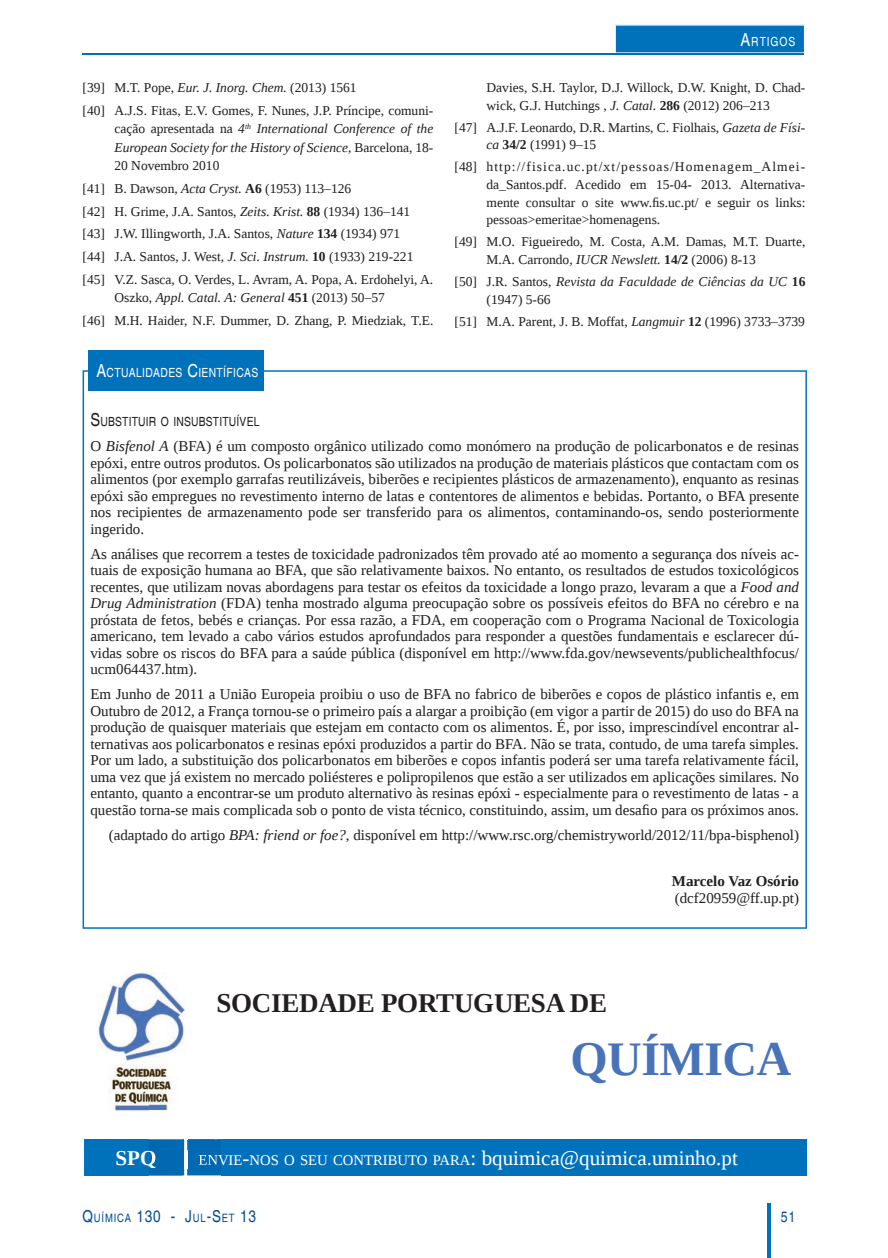
<style>
.page{position:relative;width:888px;height:1258px;background:#fff}
.page>*{position:absolute;margin:0;border:0;box-sizing:border-box;transform-origin:0 0}
.t1{font:700 48px "Liberation Serif";letter-spacing:-.01em;color:#4973b9}
.t2{font:700 27px "Liberation Serif";letter-spacing:-.01em;color:#231f20}
.t3{font:700 21px "Liberation Serif";color:#fff}
.t4{font:condensed 16.5px "Helvetica";color:#014c98}
.t5{font:15px/16.5px "Liberation Serif";color:#231f20;text-align:justify}
.t6{font:700 15px "Liberation Serif";color:#231f20}
.t7{font:condensed 15px "Helvetica";color:#014c98}
.t8{font:14.7px "Liberation Serif";color:#fff}
.t9{font:13.5px/22.8px "Liberation Serif";color:#231f20}
.t10{font:italic 13.5px/18.5px "Liberation Serif";color:#231f20;text-align:justify}
.t11{font:condensed 12.6px "Helvetica";letter-spacing:.03em;color:#fff}
.t12{font:condensed 12.6px "Helvetica";letter-spacing:.015em;color:#231f20}
.s1{font-style:italic}
.s2{font-style:normal}
.s3{font-weight:700}
.s4{font-size:18px}
.s5{font-weight:700;font-style:normal}
.s6{font-size:21px}
.s7{font-size:11.55px}
</style>
<div class="page">
<hr style="left:768px;top:1203px;width:3px;height:55px;background:#0072bc">
<svg style="left:615px;top:24px;width:190px;height:29px;background:#157dc1"></svg>
<hr style="left:83px;top:53px;width:721px;height:2px;background:#0072bc">
<svg style="left:83px;top:370px;width:724px;height:559px"></svg>
<div style="left:88px;top:350px;width:175px;height:41px;background:#0072bc"></div>
<img style="left:221px;top:1175px;width:30px;height:1px">
<img style="left:98px;top:973px;width:87px;height:138px">
<div style="left:84px;top:1139px;width:723px;height:36px;background:#0072bc"></div>
<img style="left:149px;top:1139px;width:72px;height:37px">
<img style="left:149px;top:1104px;width:36px;height:7px">
<img style="left:183px;top:1175px;width:38px;height:1px">
<img style="left:149px;top:1151px;width:44px;height:17px">
<img style="left:199px;top:1155px;width:22px;height:10px">
<img style="left:184px;top:1139px;width:3px;height:36px">
<img style="left:184px;top:1151px;width:3px;height:17px">
<p class="t9" style="left:83px;top:76px;width:352px">[39] M.T. Pope, <span class="s1">Eur. J. Inorg. Chem.</span> (2013) 1561<br>[40] A.J.S. Fitas, E.V. Gomes, F. Nunes, J.P. Príncipe, comuni-</p>
<p class="t10" style="left:114px;top:119px;width:320px"><span class="s2">cação apresentada na</span> 4<sup>th</sup> International Conference of the European Society for the History of Science<span class="s2">, Barcelona, 18- 20 Novembro 2010</span></p>
<p class="t9" style="left:83px;top:177px;width:352px">[41] B. Dawson, <span class="s1">Acta Cryst.</span> <span class="s3">A6</span> (1953) 113–126<br>[42] H. Grime, J.A. Santos, <span class="s1">Zeits. Krist.</span> <span class="s3">88</span> (1934) 136–141 [43] J.W. Illingworth, J.A. Santos, <span class="s1">Nature</span> <span class="s3">134</span> (1934) 971<br>[44] J.A. Santos, J. West, <span class="s1">J. Sci. Instrum.</span> <span class="s3">10</span> (1933) 219-221 [45] V.Z. Sasca, O. Verdes, L. Avram, A. Popa, A. Erdohelyi, A.</p>
<p class="t9" style="left:83px;top:286px;width:352px;text-indent:32px">Oszko, <span class="s1">Appl. Catal. A: General</span> <span class="s3">451</span> (2013) 50–57<br>[46] M.H. Haider, N.F. Dummer, D. Zhang, P. Miedziak, T.E.</p>
<p class="t11" style="left:96px;top:365px;width:164px"><span class="s4">A</span>CTUALIDADES <span class="s4">C</span>IENTÍFICAS</p>
<p class="t11" style="left:741px;top:34px;width:56px"><span class="s4">A</span>RTIGOS</p>
<p class="t9" style="left:486px;top:79px;width:320px;line-height:17.7px">Davies, S.H. Taylor, D.J. Willock, D.W. Knight, D. Chad&shy;wick, G.J. Hutchings , <span class="s1">J. Catal.</span> <span class="s3">286</span> (2012) 206–213</p>
<p class="t9" style="left:486px;top:118px;width:320px;line-height:17.7px;text-indent:-32px">[47] A.J.F. Leonardo, D.R. Martins, C. Fiolhais, <span class="s1">Gazeta de Físi&shy;ca</span> <span class="s3">34/2</span> (1991) 9–15</p>
<p class="t9" style="left:486px;top:158px;width:320px;line-height:17.7px;text-align:justify;text-indent:-32px">[48] http://fisica.uc.pt/xt/pessoas/Homenagem_Almei&shy;da_Santos.pdf. Acedido em 15-04- 2013. Alternativa&shy;mente consultar o site www.fis.uc.pt/ e seguir os links: pessoas&gt;emeritae&gt;homenagens.</p>
<p class="t9" style="left:486px;top:233px;width:320px;line-height:17.7px;text-indent:-32px">[49] M.O. Figueiredo, M. Costa, A.M. Damas, M.T. Duarte,<br>M.A. Carrondo, <span class="s1">IUCR Newslett.</span> <span class="s3">14/2</span> (2006) 8-13</p>
<p class="t10" style="left:486px;top:273px;width:320px;line-height:17.7px;text-indent:-32px"><span class="s2">[50] J.R. Santos,</span> Revista da Faculdade de Ciências da UC <span class="s5">16 </span><span class="s2">(1947) 5-66</span></p>
<p class="t9" style="left:455px;top:310px;width:352px">[51] M.A. Parent, J. B. Moffat, <span class="s1">Langmuir</span> <span class="s3">12</span> (1996) 3733–3739</p>
<p class="t12" style="left:90px;top:415px;width:171px"><span class="s4">S</span>UBSTITUIR O INSUBSTITUÍVEL</p>
<p class="t5" style="left:90px;top:438px;width:710px">O <span class="s1">Bisfenol A</span> (BFA) é um composto orgânico utilizado como monómero na produção de policarbonatos e de resinas epóxi, entre outros produtos. Os policarbonatos são utilizados na produção de materiais plásticos que contactam com os alimentos (por exemplo garrafas reutilizáveis, biberões e recipientes plásticos de armazenamento), enquanto as resinas epóxi são empregues no revestimento interno de latas e contentores de alimentos e bebidas. Portanto, o BFA presente nos recipientes de armazenamento pode ser transferido para os alimentos, contaminando-os, sendo posteriormente ingerido.</p>
<p class="t5" style="left:90px;top:546px;width:710px">As análises que recorrem a testes de toxicidade padronizados têm provado até ao momento a segurança dos níveis ac&shy;tuais de exposição humana ao BFA, que são relativamente baixos. No entanto, os resultados de estudos toxicológicos recentes, que utilizam novas abordagens para testar os efeitos da toxicidade a longo prazo, levaram a que a <span class="s1">Food and Drug Administration</span> (FDA) tenha mostrado alguma preocupação sobre os possíveis efeitos do BFA no cérebro e na próstata de fetos, bebés e crianças. Por essa razão, a FDA, em cooperação com o Programa Nacional de Toxicologia americano, tem levado a cabo vários estudos aprofundados para responder a questões fundamentais e esclarecer dú&shy;vidas sobre os riscos do BFA para a saúde pública (disponível em http://www.fda.gov/newsevents/publichealthfocus/ ucm064437.htm).</p>
<p class="t5" style="left:90px;top:686px;width:710px">Em Junho de 2011 a União Europeia proibiu o uso de BFA no fabrico de biberões e copos de plástico infantis e, em Outubro de 2012, a França tornou-se o primeiro país a alargar a proibição (em vigor a partir de 2015) do uso do BFA na produção de quaisquer materiais que estejam em contacto com os alimentos. É, por isso, imprescindível encontrar al&shy;ternativas aos policarbonatos e resinas epóxi produzidos a partir do BFA. Não se trata, contudo, de uma tarefa simples.<br>Por um lado, a substituição dos policarbonatos em biberões e copos infantis poderá ser uma tarefa relativamente fácil, uma vez que já existem no mercado poliésteres e polipropilenos que estão a ser utilizados em aplicações similares. No entanto, quanto a encontrar-se um produto alternativo às resinas epóxi - especialmente para o revestimento de latas - a questão torna-se mais complicada sob o ponto de vista técnico, constituindo, assim, um desafio para os próximos anos.</p>
<p class="t5" style="left:109px;top:827px;width:692px">(adaptado do artigo <span class="s1">BPA: friend or foe?</span>, disponível em http://www.rsc.org/chemistryworld/2012/11/bpa-bisphenol)</p>
<p class="t6" style="left:672px;top:871px;width:129px">Marcelo Vaz Osório</p>
<p class="t5" style="left:675px;top:889px;width:126px">(dcf20959@ff.up.pt)</p>
<h2 class="t2" style="left:216px;top:985px;width:392px">SOCIEDADE PORTUGUESA DE</h2>
<h1 class="t1" style="left:570px;top:1026px;width:223px">QUÍMICA</h1>
<h3 class="t3" style="left:116px;top:1143px;width:42px">SPQ</h3>
<p class="t8" style="left:198px;top:1150px;width:541px">ENVIE<span class="s6">-</span>NOS O SEU CONTRIBUTO PARA<span class="s6">:</span> <span class="s6">bquimica@quimica.uminho.pt</span></p>
<p class="t4" style="left:83px;top:1206px;width:175px">Q<span class="s7">UÍMICA</span> 130 - J<span class="s7">UL</span>-S<span class="s7">ET</span> 13</p>
<p class="t7" style="left:781px;top:1207px;width:16px">51</p>
</div>
